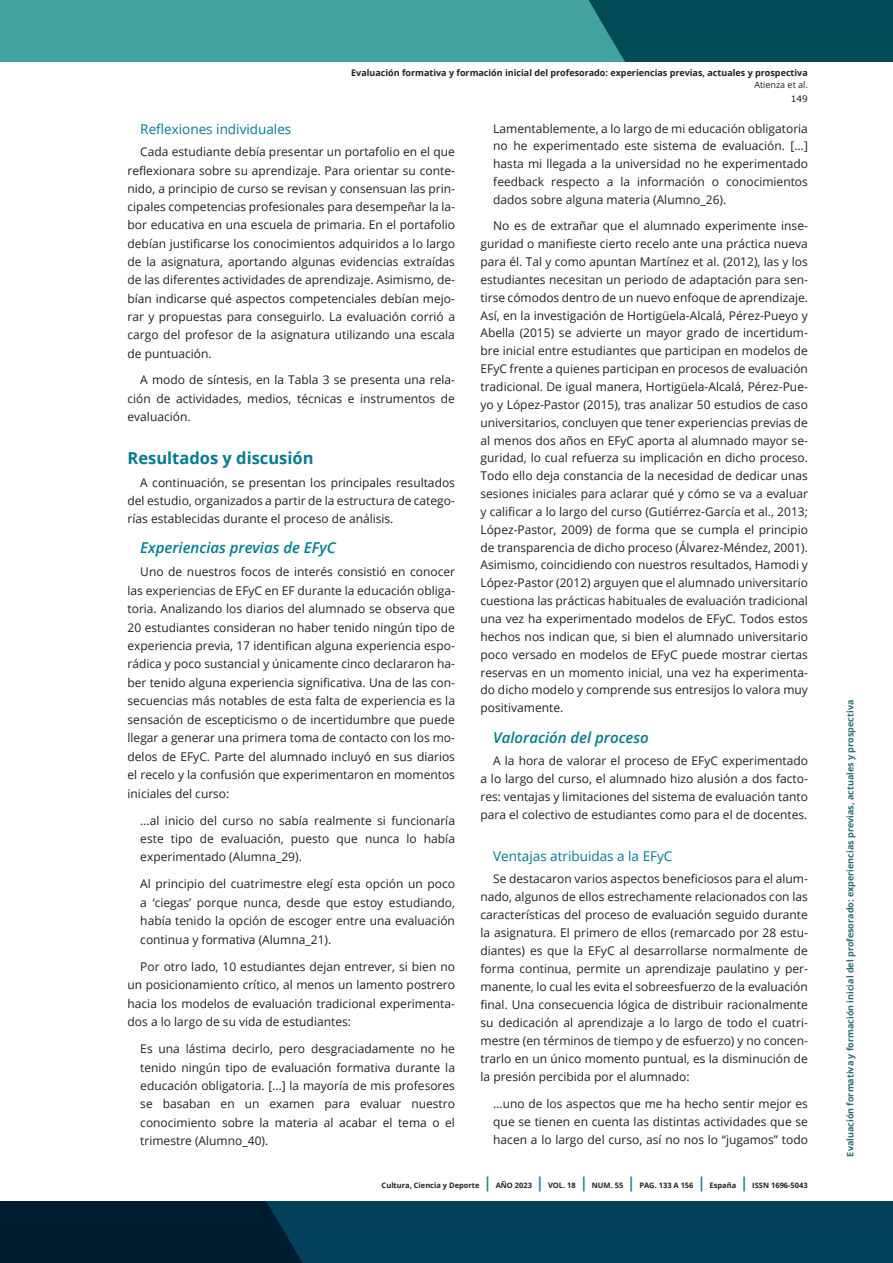
<style>
.page{position:relative;width:893px;height:1263px;background:#fff}
.page>*{position:absolute;margin:0;border:0;box-sizing:border-box;transform-origin:0 0}
.subtitulo_H3{font:700 16.5px "Open Sans";color:#007b8f}
.subtitulo_2_H3{font:italic 600 15px "Open Sans";color:#007b8f}
.subtitulo_3_H3{font:13.5px "Open Sans";color:#007b8f}
.Cuerpo_de_texto_P{font:12px/17.9px "Open Sans";color:#231f20;text-align:justify}
.cita{font:12px/18.5px "Open Sans";color:#231f20;text-align:justify}
.t1{font:700 9px "Open Sans";color:#231f20}
.t2{font:700 9px "Open Sans";color:#2a6e73}
.t3{font:9px "Open Sans";color:#231f20}
.t4{font:9px "Verdana";color:#231f20}
.t5{font:700 7.5px "Open Sans";color:#231f20}
.s1{font-size:15px;color:#31849b}
</style>
<div class="page">
<svg style="left:0;top:1201px;width:893px;height:62px;background:#02344e"></svg>
<div style="left:0;top:0;width:893px;height:62px;background:#41a29f"></div>
<div style="left:589px;top:0;width:304px;height:62px;background:#024a56"></div>
<p class="t1" style="left:351px;top:67px;width:458px">Evaluación formativa y formación inicial del profesorado: experiencias previas, actuales y prospectiva</p>
<p class="t3" style="left:754px;top:79px;width:55px">Atienza et al.</p>
<p class="subtitulo_3_H3" style="left:140px;top:119px;width:153px">Reflexiones individuales</p>
<p class="Cuerpo_de_texto_P" style="left:128px;top:142px;width:329px;line-height:18.3px;text-indent:13px">Cada estudiante debía presentar un portafolio en el que reflexionara sobre su aprendizaje. Para orientar su conte&shy;nido, a principio de curso se revisan y consensuan las prin&shy;cipales competencias profesionales para desempeñar la la&shy;bor educativa en una escuela de primaria. En el portafolio debían justificarse los conocimientos adquiridos a lo largo de la asignatura, aportando algunas evidencias extraídas de las diferentes actividades de aprendizaje. Asimismo, de&shy;bían indicarse qué aspectos competenciales debían mejo&shy;rar y propuestas para conseguirlo. La evaluación corrió a cargo del profesor de la asignatura utilizando una escala de puntuación.</p>
<p class="Cuerpo_de_texto_P" style="left:128px;top:370px;width:329px;line-height:18.3px;text-indent:13px">A modo de síntesis, en la Tabla 3 se presenta una rela&shy;ción de actividades, medios, técnicas e instrumentos de evaluación.</p>
<p class="subtitulo_H3" style="left:128px;top:447px;width:187px">Resultados y discusión</p>
<p class="Cuerpo_de_texto_P" style="left:128px;top:473px;width:329px;text-indent:13px">A continuación, se presentan los principales resultados del estudio, organizados a partir de la estructura de catego&shy;rías establecidas durante el proceso de análisis.</p>
<p class="subtitulo_2_H3" style="left:140px;top:538px;width:197px">Experiencias previas de EFyC</p>
<p class="Cuerpo_de_texto_P" style="left:128px;top:562px;width:329px;line-height:18.5px;text-indent:13px">Uno de nuestros focos de interés consistió en conocer las experiencias de EFyC en EF durante la educación obliga&shy;toria. Analizando los diarios del alumnado se observa que 20 estudiantes consideran no haber tenido ningún tipo de experiencia previa, 17 identifican alguna experiencia espo&shy;rádica y poco sustancial y únicamente cinco declararon ha&shy;ber tenido alguna experiencia significativa. Una de las con&shy;secuencias más notables de esta falta de experiencia es la sensación de escepticismo o de incertidumbre que puede llegar a generar una primera toma de contacto con los mo&shy;delos de EFyC. Parte del alumnado incluyó en sus diarios el recelo y la confusión que experimentaron en momentos iniciales del curso:</p>
<p class="cita" style="left:140px;top:811px;width:316px">…al inicio del curso no sabía realmente si funcionaría este tipo de evaluación, puesto que nunca lo había experimentado (Alumna_29).</p>
<p class="cita" style="left:140px;top:874px;width:316px">Al principio del cuatrimestre elegí esta opción un poco a ‘ciegas’ porque nunca, desde que estoy estudiando, había tenido la opción de escoger entre una evaluación continua y formativa (Alumna_21).</p>
<p class="Cuerpo_de_texto_P" style="left:128px;top:957px;width:329px;line-height:18.5px;text-indent:13px">Por otro lado, 10 estudiantes dejan entrever, si bien no un posicionamiento crítico, al menos un lamento postrero hacia los modelos de evaluación tradicional experimenta&shy;dos a lo largo de su vida de estudiantes:</p>
<p class="cita" style="left:140px;top:1039px;width:316px">Es una lástima decirlo, pero desgraciadamente no he tenido ningún tipo de evaluación formativa durante la educación obligatoria. […] la mayoría de mis profesores se basaban en un examen para evaluar nuestro conocimiento sobre la materia al acabar el tema o el trimestre (Alumno_40).</p>
<p class="t4" style="left:791px;top:92px;width:19px">149</p>
<p class="cita" style="left:493px;top:119px;width:316px;line-height:17.9px">Lamentablemente, a lo largo de mi educación obligatoria no he experimentado este sistema de evaluación. […] hasta mi llegada a la universidad no he experimentado feedback respecto a la información o conocimientos dados sobre alguna materia (Alumno_26).</p>
<p class="Cuerpo_de_texto_P" style="left:480px;top:217px;width:329px;text-indent:13px">No es de extrañar que el alumnado experimente inse&shy;guridad o manifieste cierto recelo ante una práctica nueva para él. Tal y como apuntan Martínez et al. (2012), las y los estudiantes necesitan un periodo de adaptación para sen&shy;tirse cómodos dentro de un nuevo enfoque de aprendizaje.<br>Así, en la investigación de Hortigüela-Alcalá, Pérez-Pueyo y Abella (2015) se advierte un mayor grado de incertidum&shy;bre inicial entre estudiantes que participan en modelos de EFyC frente a quienes participan en procesos de evaluación tradicional. De igual manera, Hortigüela-Alcalá, Pérez-Pue&shy;yo y López-Pastor (2015), tras analizar 50 estudios de caso universitarios, concluyen que tener experiencias previas de al menos dos años en EFyC aporta al alumnado mayor se&shy;guridad, lo cual refuerza su implicación en dicho proceso.<br>Todo ello deja constancia de la necesidad de dedicar unas sesiones iniciales para aclarar qué y cómo se va a evaluar y calificar a lo largo del curso (Gutiérrez-García et al., 2013; López-Pastor, 2009) de forma que se cumpla el principio de transparencia de dicho proceso (Álvarez-Méndez, 2001).<br>Asimismo, coincidiendo con nuestros resultados, Hamodi y López-Pastor (2012) arguyen que el alumnado universitario cuestiona las prácticas habituales de evaluación tradicional una vez ha experimentado modelos de EFyC. Todos estos hechos nos indican que, si bien el alumnado universitario poco versado en modelos de EFyC puede mostrar ciertas reservas en un momento inicial, una vez ha experimenta&shy;do dicho modelo y comprende sus entresijos lo valora muy positivamente.</p>
<p class="subtitulo_2_H3" style="left:493px;top:727px;width:157px">Valoración del proceso</p>
<p class="Cuerpo_de_texto_P" style="left:480px;top:752px;width:329px;text-indent:13px">A la hora de valorar el proceso de EFyC experimentado a lo largo del curso, el alumnado hizo alusión a dos facto&shy;res: ventajas y limitaciones del sistema de evaluación tanto para el colectivo de estudiantes como para el de docentes.</p>
<p class="subtitulo_3_H3" style="left:493px;top:847px;width:181px">Ventajas atribuidas a la EFyC</p>
<p class="Cuerpo_de_texto_P" style="left:480px;top:870px;width:329px;text-indent:13px">Se destacaron varios aspectos beneficiosos para el alum&shy;nado, algunos de ellos estrechamente relacionados con las características del proceso de evaluación seguido durante la asignatura. El primero de ellos (remarcado por 28 estu&shy;diantes) es que la EFyC al desarrollarse normalmente de forma continua, permite un aprendizaje paulatino y per&shy;manente, lo cual les evita el sobreesfuerzo de la evaluación final. Una consecuencia lógica de distribuir racionalmente su dedicación al aprendizaje a lo largo de todo el cuatri&shy;mestre (en términos de tiempo y de esfuerzo) y no concen&shy;trarlo en un único momento puntual, es la disminución de la presión percibida por el alumnado:</p>
<p class="cita" style="left:493px;top:1094px;width:316px;line-height:18px">…uno de los aspectos que me ha hecho sentir mejor es que se tienen en cuenta las distintas actividades que se hacen a lo largo del curso, así no nos lo “jugamos” todo</p>
<p class="t5" style="left:382px;top:1180px;width:428px">Cultura, Ciencia y Deporte <span class="s1">|</span> AÑO 2023 <span class="s1">|</span> VOL. 18 <span class="s1">|</span> NUM. 55 <span class="s1">|</span> PAG. 133 A 156 <span class="s1">|</span> España <span class="s1">|</span> ISSN 1696-5043</p>
<p class="t2" style="left:844px;top:1156px;width:458px;rotate:-90deg">Evaluación formativa y formación inicial del profesorado: experiencias previas, actuales y prospectiva</p>
</div>
